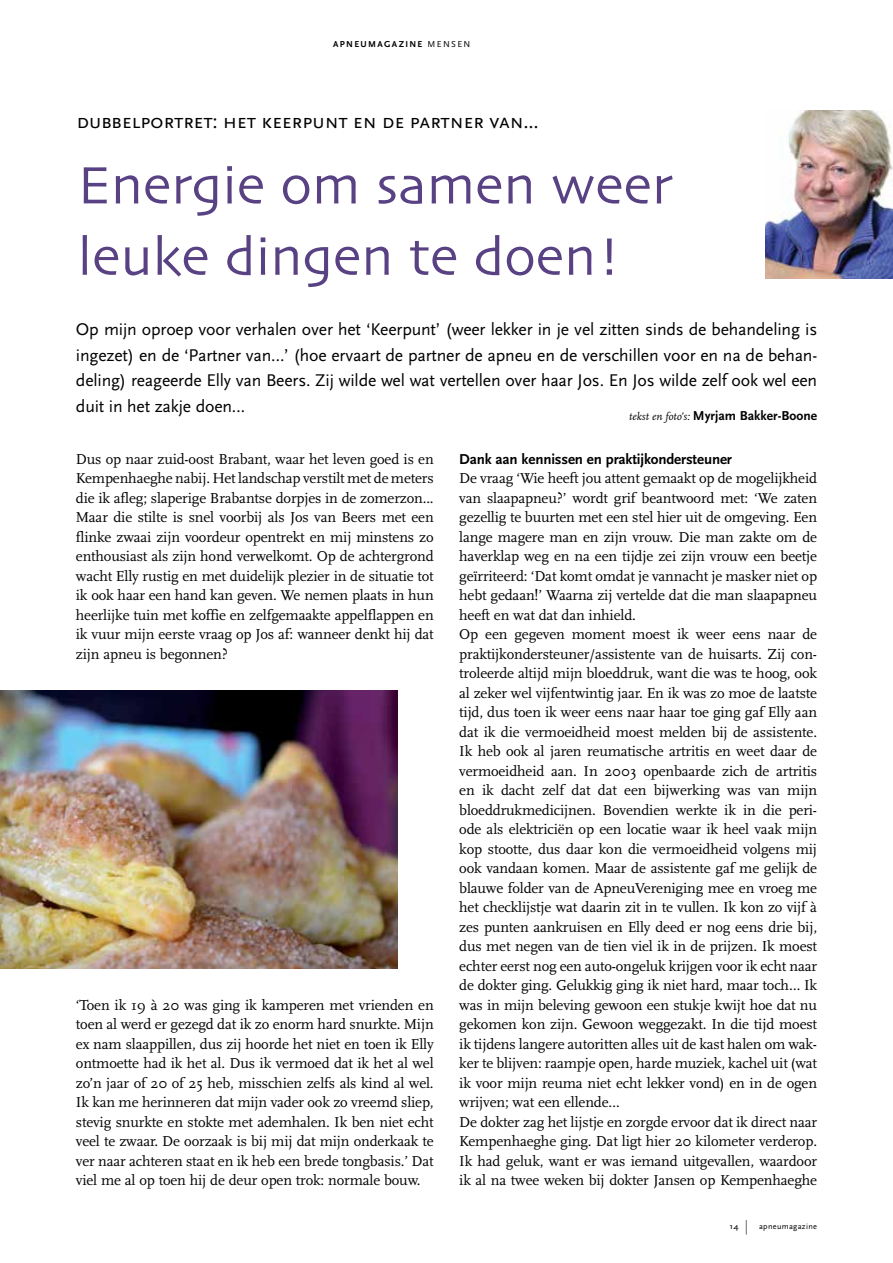
<style>
.page{position:relative;width:893px;height:1263px;background:#fff}
.page>*{position:absolute;margin:0;border:0;box-sizing:border-box;transform-origin:0 0}
.t1{font:55.35px/71.2px "Skia CC";color:#594283}
.t2{font:21px "Scala Sans Caps";letter-spacing:-.015em;color:#000}
.t3{font:17.7px/25.5px "Scala Sans";letter-spacing:-.01em;color:#000;text-align:justify}
.t4{font:15px/19.5px "Scala";letter-spacing:-.01em;color:#000;text-align:justify}
.t5{font:700 15px "Scala Sans";letter-spacing:-.01em;color:#000}
.t6{font:700 13.5px "Scala Sans";color:#000}
.t7{font:700 9px "Scala Sans";letter-spacing:.15em;color:#000}
.t8{font:8.25px "Scala Sans";letter-spacing:.035em;color:#000;scale:1.2 1}
.s1{font-weight:400}
.s2{font-family:"Scala";font-weight:400;font-style:italic;font-size:11.25px}
.s3{font-size:15px}
</style>
<div class="page">
<img style="left:765px;top:111px;width:128px;height:167px">
<img style="left:0;top:690px;width:398px;height:278px">
<p class="t7" style="left:333px;top:39px;width:139px">APNEUMAGAZINE <span class="s1">MENSEN</span></p>
<h2 class="t2" style="left:76px;top:110px;width:464px">dubbelportret: het keerpunt en de partner van...</h2>
<h1 class="t1" style="left:77px;top:150px;width:597px">Energie om samen weer leuke dingen te doen!</h1>
<p class="t3" style="left:76px;top:317px;width:743px">Op mijn oproep voor verhalen over het ‘Keerpunt’ (weer lekker in je vel zitten sinds de behandeling is ingezet) en de ‘Partner van…’ (hoe ervaart de partner de apneu en de verschillen voor en na de behan&shy;deling) reageerde Elly van Beers. Zij wilde wel wat vertellen over haar Jos. En Jos wilde zelf ook wel een duit in het zakje doen…</p>
<p class="t6" style="left:629px;top:408px;width:189px"><span class="s2">tekst en foto’s:</span> Myrjam Bakker-Boone</p>
<p class="t4" style="left:76px;top:449px;width:359px">Dus op naar zuid-oost Brabant, waar het leven goed is en Kempenhaeghe nabij. Het landschap verstilt met de meters die ik afleg; slaperige Brabantse dorpjes in de zomerzon...<br>Maar die stilte is snel voorbij als Jos van Beers met een flinke zwaai zijn voordeur opentrekt en mij minstens zo enthousiast als zijn hond verwelkomt. Op de achtergrond wacht Elly rustig en met duidelijk plezier in de situatie tot ik ook haar een hand kan geven. We nemen plaats in hun heerlijke tuin met koffie en zelfgemaakte appelflappen en ik vuur mijn eerste vraag op Jos af: wanneer denkt hij dat zijn apneu is begonnen?</p>
<p class="t4" style="left:76px;top:995px;width:359px">‘Toen ik 19 à 20 was ging ik kamperen met vrienden en toen al werd er gezegd dat ik zo enorm hard snurkte. Mijn ex nam slaappillen, dus zij hoorde het niet en toen ik Elly ontmoette had ik het al. Dus ik vermoed dat ik het al wel zo’n jaar of 20 of 25 heb, misschien zelfs als kind al wel.<br>Ik kan me herinneren dat mijn vader ook zo vreemd sliep, stevig snurkte en stokte met ademhalen. Ik ben niet echt veel te zwaar. De oorzaak is bij mij dat mijn onderkaak te ver naar achteren staat en ik heb een brede tongbasis.’ Dat viel me al op toen hij de deur open trok: normale bouw.</p>
<p class="t5" style="left:459px;top:451px;width:274px">Dank aan kennissen en praktijkondersteuner</p>
<p class="t4" style="left:459px;top:469px;width:359px;text-align:left">De vraag ‘Wie heeft jou attent gemaakt op de mogelijkheid van slaapapneu?’ wordt grif beantwoord met: ‘We zaten gezellig te buurten met een stel hier uit de omgeving. Een lange magere man en zijn vrouw. Die man zakte om de haverklap weg en na een tijdje zei zijn vrouw een beetje geïrriteerd: ‘Dat komt omdat je vannacht je masker niet op hebt gedaan!’ Waarna zij vertelde dat die man slaapapneu heeft en wat dat dan inhield.<br>Op een gegeven moment moest ik weer eens naar de praktijkondersteuner/assistente van de huisarts. Zij con&shy;troleerde altijd mijn bloeddruk, want die was te hoog, ook al zeker wel vijfentwintig jaar. En ik was zo moe de laatste tijd, dus toen ik weer eens naar haar toe ging gaf Elly aan dat ik die vermoeidheid moest melden bij de assistente.<br>Ik heb ook al jaren reumatische artritis en weet daar de vermoeidheid aan. In 2003 openbaarde zich de artritis en ik dacht zelf dat dat een bijwerking was van mijn bloeddrukmedicijnen. Bovendien werkte ik in die peri&shy;ode als elektriciën op een locatie waar ik heel vaak mijn kop stootte, dus daar kon die vermoeidheid volgens mij ook vandaan komen. Maar de assistente gaf me gelijk de blauwe folder van de ApneuVereniging mee en vroeg me het checklijstje wat daarin zit in te vullen. Ik kon zo vijf à zes punten aankruisen en Elly deed er nog eens drie bij, dus met negen van de tien viel ik in de prijzen. Ik moest echter eerst nog een auto-ongeluk krijgen voor ik echt naar de dokter ging. Gelukkig ging ik niet hard, maar toch… Ik was in mijn beleving gewoon een stukje kwijt hoe dat nu gekomen kon zijn. Gewoon weggezakt. In die tijd moest ik tijdens langere autoritten alles uit de kast halen om wak&shy;ker te blijven: raampje open, harde muziek, kachel uit (wat ik voor mijn reuma niet echt lekker vond) en in de ogen wrijven; wat een ellende…<br>De dokter zag het lijstje en zorgde ervoor dat ik direct naar Kempenhaeghe ging. Dat ligt hier 20 kilometer verderop.<br>Ik had geluk, want er was iemand uitgevallen, waardoor ik al na twee weken bij dokter Jansen op Kempenhaeghe</p>
<p class="t8" style="left:730px;top:1222px;width:74px">14 <span class="s3">|</span> apneumagazine</p>
</div>
